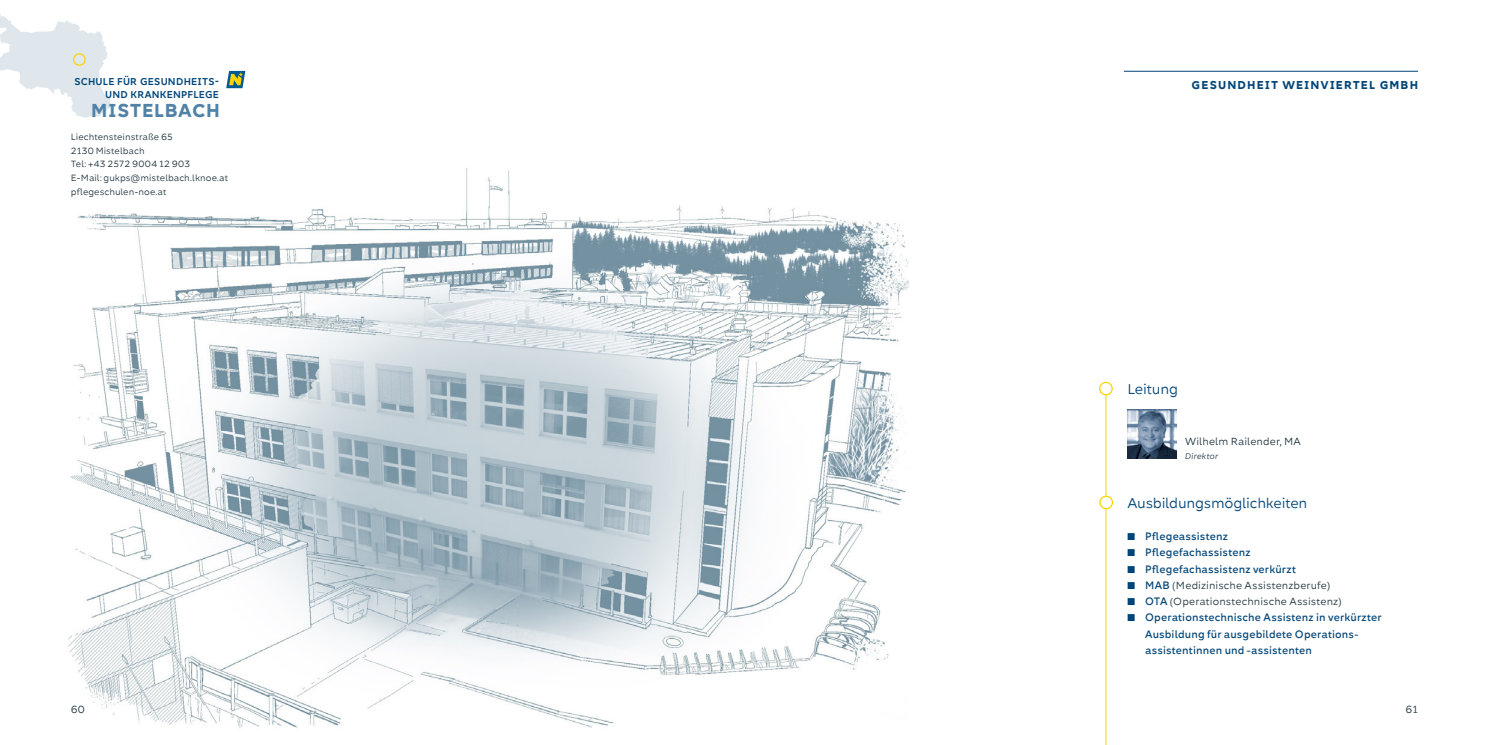
<style>
.page{position:relative;width:1489px;height:745px;background:#fff}
.page>*{position:absolute;margin:0;border:0;box-sizing:border-box;transform-origin:0 0}
.t1{font:800 17.38px "Kometa";letter-spacing:.03em;color:#5082a8}
.Fliesstext{font:13.75px "Kometa";letter-spacing:-.015em;color:#004578}
.t2{font:800 10.62px "Kometa";letter-spacing:.1em;color:#004578}
.Fliesstext-2{font:500 10px "Kometa";letter-spacing:.015em;color:#004578}
.Fliesstext-3{font:10px "Kometa";letter-spacing:.01em;color:#21353f}
.t3{font:9.25px/12.4px "Kometa Bld";letter-spacing:.02em;color:#004578;text-align:right}
.Fliesstext-4{font:8.75px "Kometa";letter-spacing:.005em;color:#21353f}
.Fliesstext-5{font:italic 8.12px "Kometa";letter-spacing:.015em;color:#21353f}
.s1{color:#004578}
.s2{font-weight:500;color:#004578}
</style>
<div class="page">
<hr style="left:1123px;top:71px;width:294px;height:1px;background:#004578">
<img style="left:68px;top:167px;width:840px;height:561px">
<svg style="left:0;top:14px;width:113px;height:104px"></svg>
<div style="left:73px;top:53px;width:13px;height:13px;border:1px solid #fed304;border-radius:50%"></div>
<svg style="left:226px;top:71px;width:19px;height:17px"></svg>
<img style="left:1127px;top:409px;width:48px;height:49px">
<hr style="left:1105px;top:388px;width:1px;height:356px;background:#fed304">
<svg style="left:1099px;top:382px;width:13px;height:12px"></svg>
<div style="left:1099px;top:381px;width:13px;height:14px;border:1px solid #fed304;border-radius:50%"></div>
<svg style="left:1099px;top:496px;width:13px;height:12px"></svg>
<div style="left:1099px;top:495px;width:13px;height:14px;border:1px solid #fed304;border-radius:50%"></div>
<p class="t3" style="left:75px;top:75px;width:146px">SCHULE FÜR GESUNDHEITS-<br>UND KRANKENPFLEGE</p>
<p class="t1" style="left:91px;top:99px;width:130px">MISTELBACH</p>
<p class="Fliesstext-4" style="left:71px;top:131px;width:104px">Liechtensteinstraße 65</p>
<p class="Fliesstext-4" style="left:71px;top:145px;width:75px">2130 Mistelbach</p>
<p class="Fliesstext-4" style="left:71px;top:158px;width:121px">Tel: +43 2572 9004 12 903</p>
<p class="Fliesstext-4" style="left:71px;top:172px;width:159px">E-Mail: gukps@mistelbach.lknoe.at</p>
<p class="Fliesstext-4" style="left:71px;top:186px;width:97px">pflegeschulen-noe.at</p>
<p class="t2" style="left:1191px;top:78px;width:228px">GESUNDHEIT WEINVIERTEL GMBH</p>
<p class="Fliesstext" style="left:1127px;top:379px;width:52px">Leitung</p>
<p class="Fliesstext-3" style="left:1184px;top:434px;width:117px">Wilhelm Railender, MA</p>
<p class="Fliesstext-5" style="left:1184px;top:450px;width:35px">Direktor</p>
<p class="Fliesstext" style="left:1127px;top:493px;width:182px">Ausbildungsmöglichkeiten</p>
<p class="Fliesstext-2" style="left:1127px;top:529px;width:102px">■ Pflegeassistenz</p>
<p class="Fliesstext-2" style="left:1127px;top:545px;width:125px">■ Pflegefachassistenz</p>
<p class="Fliesstext-2" style="left:1127px;top:562px;width:170px">■ Pflegefachassistenz verkürzt</p>
<p class="Fliesstext-3" style="left:1127px;top:578px;width:204px"><span class="s1">■</span> <span class="s2">MAB</span> (Medizinische Assistenzberufe)</p>
<p class="Fliesstext-3" style="left:1127px;top:594px;width:216px"><span class="s1">■</span> <span class="s2">OTA</span> (Operationstechnische Assistenz)</p>
<p class="Fliesstext-2" style="left:1127px;top:610px;width:256px">■ Operationstechnische Assistenz in verkürzter</p>
<p class="Fliesstext-2" style="left:1144px;top:627px;width:215px">Ausbildung für ausgebildete Operations-</p>
<p class="Fliesstext-2" style="left:1144px;top:643px;width:168px">assistentinnen und -assistenten</p>
<p class="Fliesstext-3" style="left:71px;top:702px;width:15px">60</p>
<p class="Fliesstext-3" style="left:1405px;top:702px;width:14px">61</p>
</div>
